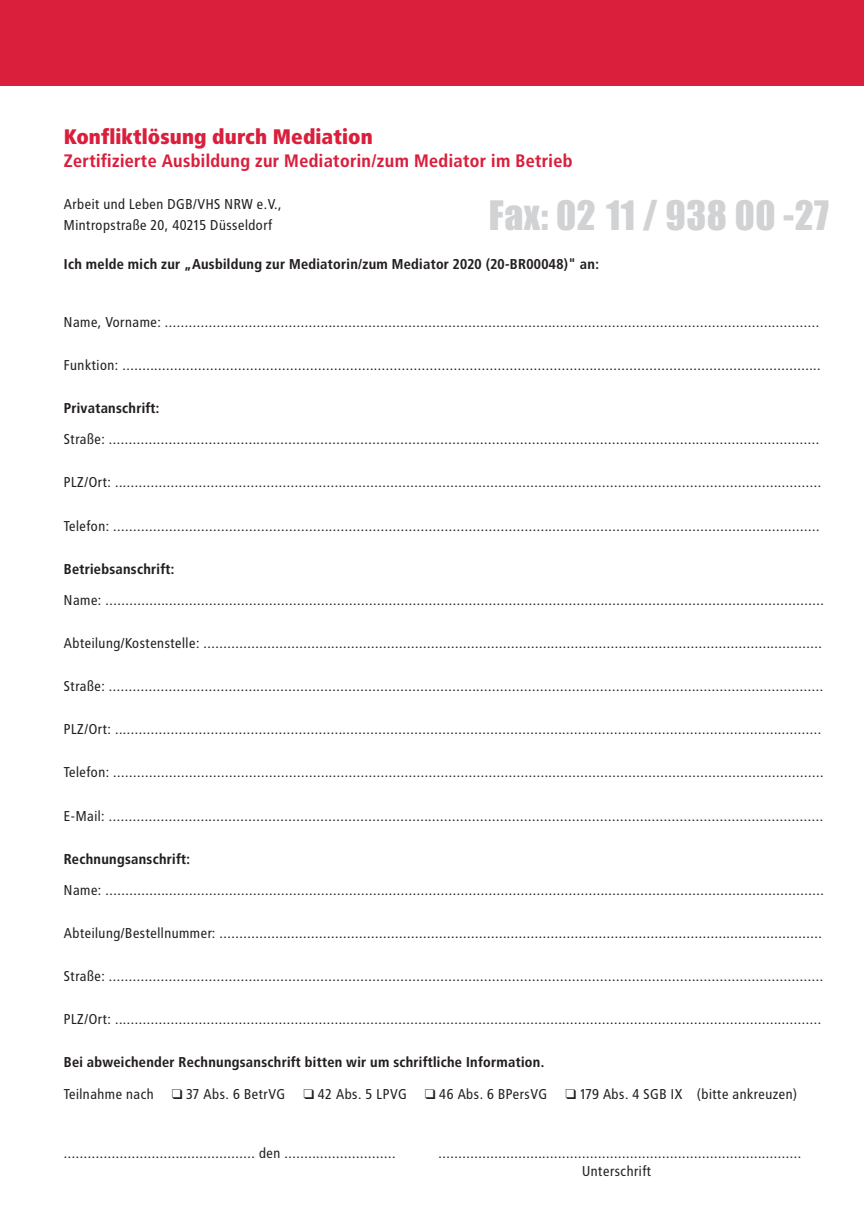
<style>
.page{position:relative;width:864px;height:1212px;background:#fff}
.page>*{position:absolute;margin:0;border:0;box-sizing:border-box;transform-origin:0 0}
.t1{font:37.5px "Impact";letter-spacing:.015em;color:#d1d2d4}
.t2{font:900 21px "Transit";color:#da1f3d}
.t3{font:700 18px "Transit";color:#da1f3d}
.t4{font:14.25px "Transit";color:#231f20}
.t5{font:700 14.25px "Transit";color:#231f20}
</style>
<div class="page">
<div style="left:0;top:0;width:863px;height:85px;background:#da1f3d"></div>
<p class="t2" style="left:64px;top:126px;width:310px">Konfliktlösung durch Mediation</p>
<p class="t3" style="left:64px;top:153px;width:510px">Zertifizierte Ausbildung zur Mediatorin/zum Mediator im Betrieb</p>
<p class="t4" style="left:64px;top:198px;width:220px">Arbeit und Leben DGB/VHS NRW e.V.,</p>
<p class="t4" style="left:64px;top:219px;width:210px">Mintropstraße 20, 40215 Düsseldorf</p>
<p class="t5" style="left:64px;top:258px;width:536px">Ich melde mich zur „Ausbildung zur Mediatorin/zum Mediator 2020 (20-BR00048)" an:</p>
<p class="t1" style="left:488px;top:203px;width:341px">Fax: 02 11 / 938 00 -27</p>
<p class="t4" style="left:64px;top:316px;width:757px">Name, Vorname: ....................................................................................................................................................................</p>
<p class="t4" style="left:64px;top:359px;width:758px">Funktion: ...............................................................................................................................................................................</p>
<p class="t5" style="left:64px;top:402px;width:97px">Privatanschrift:</p>
<p class="t4" style="left:64px;top:433px;width:757px">Straße: ..................................................................................................................................................................................</p>
<p class="t4" style="left:64px;top:477px;width:759px">PLZ/Ort: .................................................................................................................................................................................</p>
<p class="t4" style="left:64px;top:520px;width:757px">Telefon: .................................................................................................................................................................................</p>
<p class="t5" style="left:64px;top:563px;width:112px">Betriebsanschrift:</p>
<p class="t4" style="left:64px;top:594px;width:761px">Name: ....................................................................................................................................................................................</p>
<p class="t4" style="left:64px;top:637px;width:759px">Abteilung/Kostenstelle: ...........................................................................................................................................................</p>
<p class="t4" style="left:64px;top:680px;width:761px">Straße: ...................................................................................................................................................................................</p>
<p class="t4" style="left:64px;top:723px;width:759px">PLZ/Ort: .................................................................................................................................................................................</p>
<p class="t4" style="left:64px;top:767px;width:761px">Telefon: ..................................................................................................................................................................................</p>
<p class="t4" style="left:64px;top:810px;width:761px">E-Mail: ...................................................................................................................................................................................</p>
<p class="t5" style="left:64px;top:853px;width:128px">Rechnungsanschrift:</p>
<p class="t4" style="left:64px;top:884px;width:761px">Name: ....................................................................................................................................................................................</p>
<p class="t4" style="left:64px;top:927px;width:759px">Abteilung/Bestellnummer: .......................................................................................................................................................</p>
<p class="t4" style="left:64px;top:970px;width:761px">Straße: ...................................................................................................................................................................................</p>
<p class="t4" style="left:64px;top:1013px;width:759px">PLZ/Ort: .................................................................................................................................................................................</p>
<p class="t5" style="left:64px;top:1057px;width:482px">Bei abweichender Rechnungsanschrift bitten wir um schriftliche Information.</p>
<p class="t4" style="left:64px;top:1088px;width:735px">Teilnahme nach ❑ 37 Abs. 6 BetrVG ❑ 42 Abs. 5 LPVG ❑ 46 Abs. 6 BPersVG ❑ 179 Abs. 4 SGB IX (bitte ankreuzen)</p>
<p class="t4" style="left:64px;top:1147px;width:334px">................................................ den ............................</p>
<p class="t4" style="left:438px;top:1147px;width:365px">...........................................................................................</p>
<p class="t4" style="left:581px;top:1165px;width:71px">Unterschrift</p>
</div>
